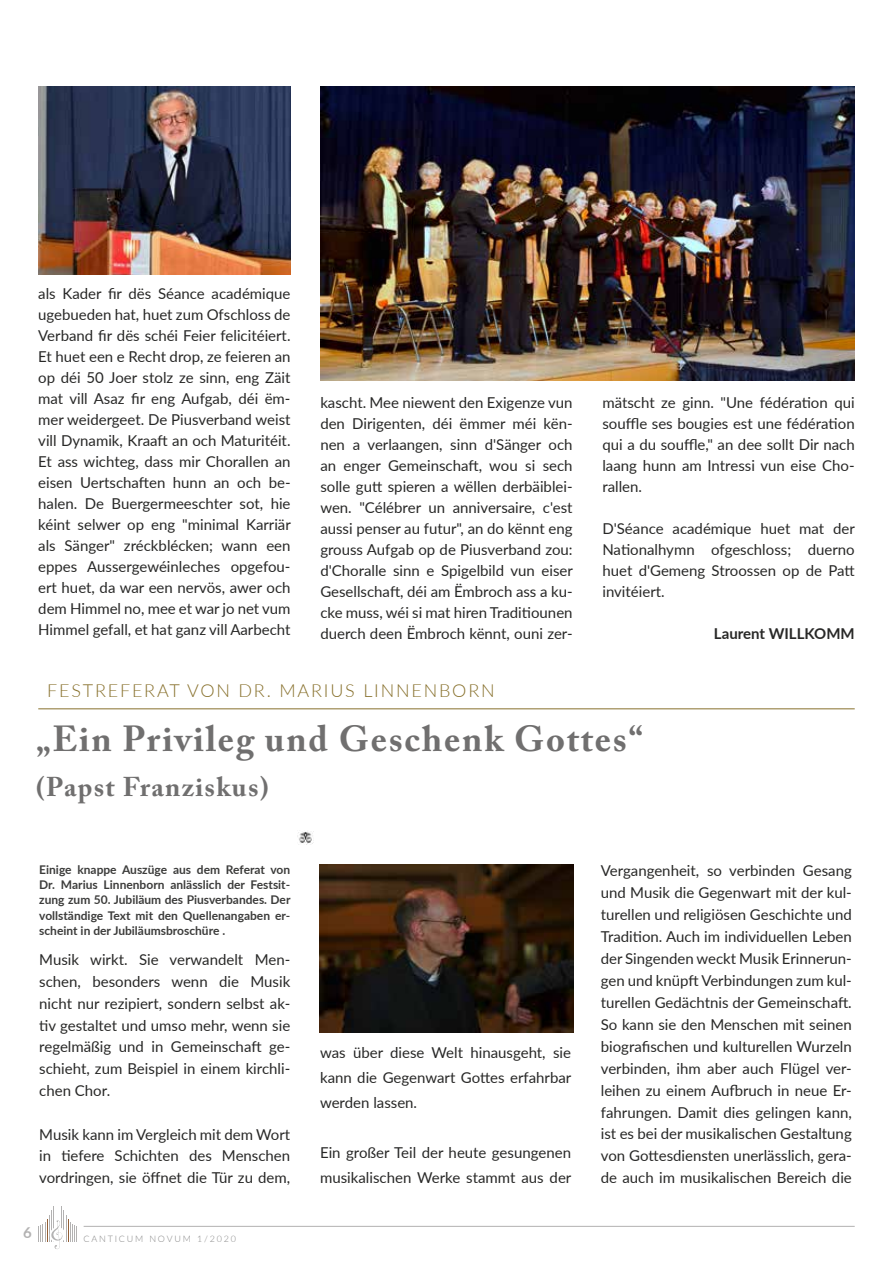
<style>
.page{position:relative;width:893px;height:1263px;background:#fff}
.page>*{position:absolute;margin:0;border:0;box-sizing:border-box;transform-origin:0 0}
.t1{font:700 36px "Adobe Caslon Pro";letter-spacing:.05em;color:#706f6f}
.t2{font:700 27px "Adobe Caslon Pro";letter-spacing:.05em;color:#706f6f}
.t3{font:300 18px "Lato";letter-spacing:.1em;color:#88712d}
.t4{font:15px/21px "Lato";color:#282827;text-align:justify}
.t5{font:700 15px "Lato";color:#282827}
.t6{font:700 15px "Lato";color:#b3b2b2}
.t7{font:700 12px/15.1px "Lato";color:#3c3c3b;text-align:justify}
.t8{font:300 9px "Lato";letter-spacing:.2em;color:#878787}
</style>
<div class="page">
<hr style="left:84px;top:1226px;width:771px;height:1px;background:#b3b2b2">
<hr style="left:61px;top:1206px;width:1px;height:35px;background:#b3b2b2">
<hr style="left:63px;top:1210px;width:1px;height:31px;background:#b3b2b2">
<hr style="left:53px;top:1206px;width:1px;height:35px;background:#b3b2b2">
<hr style="left:51px;top:1210px;width:1px;height:31px;background:#b3b2b2">
<svg style="left:38px;top:1215px;width:39px;height:34px"></svg>
<img style="left:38px;top:86px;width:253px;height:188px">
<img style="left:320px;top:86px;width:535px;height:294px">
<hr style="left:38px;top:708px;width:817px;height:1px;background:#88712d">
<img style="left:298px;top:831px;width:15px;height:14px">
<img style="left:319px;top:864px;width:254px;height:169px">
<p class="t4" style="left:38px;top:283px;width:254px">als Kader fir dës Séance académique ugebueden hat, huet zum Ofschloss de Verband fir dës schéi Feier felicitéiert.<br>Et huet een e Recht drop, ze feieren an op déi 50 Joer stolz ze sinn, eng Zäit mat vill Asaz fir eng Aufgab, déi ëm&shy;mer weidergeet. De Piusverband weist vill Dynamik, Kraaft an och Maturitéit.<br>Et ass wichteg, dass mir Chorallen an eisen Uertschaften hunn an och be&shy;halen. De Buergermeeschter sot, hie kéint selwer op eng "minimal Karriär als Sänger" zréckblécken; wann een eppes Aussergewéinleches opgefou&shy;ert huet, da war een nervös, awer och dem Himmel no, mee et war jo net vum Himmel gefall, et hat ganz vill Aarbecht</p>
<p class="t4" style="left:320px;top:391px;width:254px">kascht. Mee niewent den Exigenze vun den Dirigenten, déi ëmmer méi kën&shy;nen a verlaangen, sinn d'Sänger och an enger Gemeinschaft, wou si sech solle gutt spieren a wëllen derbäiblei&shy;wen. "Célébrer un anniversaire, c'est aussi penser au futur", an do kënnt eng grouss Aufgab op de Piusverband zou: d'Choralle sinn e Spigelbild vun eiser Gesellschaft, déi am Ëmbroch ass a ku&shy;cke muss, wéi si mat hiren Traditiounen duerch deen Ëmbroch kënnt, ouni zer-</p>
<p class="t4" style="left:602px;top:391px;width:254px">mätscht ze ginn. "Une fédération qui souffle ses bougies est une fédération qui a du souffle," an dee sollt Dir nach laang hunn am Intressi vun eise Cho&shy;rallen.</p>
<p class="t4" style="left:602px;top:517px;width:254px">D'Séance académique huet mat der Nationalhymn ofgeschloss; duerno huet d'Gemeng Stroossen op de Patt invitéiert.</p>
<p class="t5" style="left:714px;top:622px;width:142px">Laurent WILLKOMM</p>
<p class="t3" style="left:47px;top:678px;width:449px">FESTREFERAT VON DR. MARIUS LINNENBORN</p>
<h1 class="t1" style="left:36px;top:717px;width:608px">„Ein Privileg und Geschenk Gottes“</h1>
<h2 class="t2" style="left:36px;top:771px;width:234px">(Papst Franziskus)</h2>
<p class="t7" style="left:39px;top:861px;width:253px">Einige knappe Auszüge aus dem Referat von Dr. Marius Linnenborn anlässlich der Festsit&shy;zung zum 50. Jubiläum des Piusverbandes. Der vollständige Text mit den Quellenangaben er&shy;scheint in der Jubiläumsbroschüre .</p>
<p class="t4" style="left:39px;top:948px;width:252px;line-height:21.9px">Musik wirkt. Sie verwandelt Men&shy;schen, besonders wenn die Musik nicht nur rezipiert, sondern selbst ak&shy;tiv gestaltet und umso mehr, wenn sie regelmäßig und in Gemeinschaft ge&shy;schieht, zum Beispiel in einem kirchli&shy;chen Chor.</p>
<p class="t4" style="left:39px;top:1123px;width:252px;line-height:21.8px">Musik kann im Vergleich mit dem Wort in tiefere Schichten des Menschen vordringen, sie öffnet die Tür zu dem,</p>
<p class="t6" style="left:23px;top:1222px;width:10px">6</p>
<p class="t8" style="left:84px;top:1233px;width:154px">CANTICUM NOVUM 1/2020</p>
<p class="t4" style="left:320px;top:1039px;width:253px;line-height:25px">was über diese Welt hinausgeht, sie kann die Gegenwart Gottes erfahrbar werden lassen.</p>
<p class="t4" style="left:320px;top:1139px;width:253px;line-height:25px">Ein großer Teil der heute gesungenen musikalischen Werke stammt aus der</p>
<p class="t4" style="left:601px;top:859px;width:252px;line-height:21.9px">Vergangenheit, so verbinden Gesang und Musik die Gegenwart mit der kul&shy;turellen und religiösen Geschichte und Tradition. Auch im individuellen Leben der Singenden weckt Musik Erinnerun&shy;gen und knüpft Verbindungen zum kul&shy;turellen Gedächtnis der Gemeinschaft.<br>So kann sie den Menschen mit seinen biografischen und kulturellen Wurzeln verbinden, ihm aber auch Flügel ver&shy;leihen zu einem Aufbruch in neue Er&shy;fahrungen. Damit dies gelingen kann, ist es bei der musikalischen Gestaltung von Gottesdiensten unerlässlich, gera&shy;de auch im musikalischen Bereich die</p>
</div>
